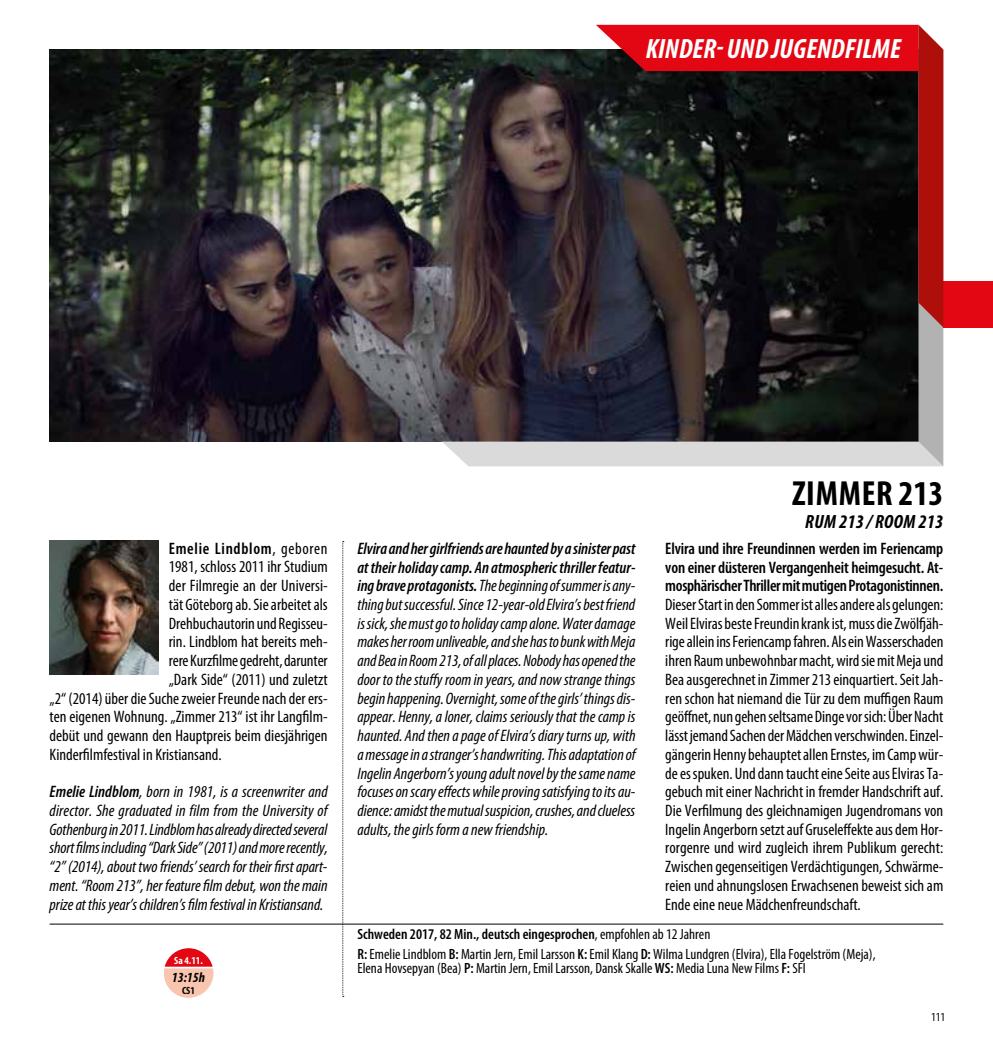
<style>
.page{position:relative;width:993px;height:1042px;background:#fff}
.page>*{position:absolute;margin:0;border:0;box-sizing:border-box;transform-origin:0 0}
.t1{font:700 condensed 35px "Myriad Pro";letter-spacing:.02em;color:#000}
.t2{font:italic 700 condensed 28px "Myriad Pro";color:#fff}
.t3{font:italic 700 condensed 19.25px "Myriad Pro";letter-spacing:.02em;color:#000}
.t4{font:condensed 16.62px/18.7px "Myriad Pro";color:#000;text-align:justify}
.t5{font:italic condensed 16.62px/18.7px "Myriad Pro";letter-spacing:-.005em;color:#000;text-align:justify}
.t6{font:600 condensed 16.62px/18.7px "Myriad Pro";letter-spacing:-.02em;color:#000;text-align:justify}
.t7{font:600 condensed 16.62px "Myriad Pro";letter-spacing:.04em;color:#000}
.t8{font:condensed 14.88px/19.8px "Myriad Pro";color:#000}
.t9{font:italic 700 condensed 14px "Myriad Pro";color:#000}
.t10{font:condensed 12.25px "Myriad Pro";color:#000}
.t11{font:700 condensed 10.5px "Myriad Pro";color:#fff}
.t12{font:700 condensed 10.5px "Myriad Pro";color:#000}
.s1{font-weight:400}
.s2{font-weight:600}
</style>
<div class="page">
<hr style="left:50px;top:924px;width:893px;height:1px;background:#000">
<img style="left:50px;top:50px;width:391px;height:391px">
<svg style="left:342px;top:541px;width:2px;height:456px"></svg>
<img style="left:50px;top:541px;width:109px;height:134px">
<svg style="left:164px;top:948px;width:49px;height:50px"></svg>
<div style="left:943px;top:281px;width:49px;height:46px;background:#e30613"></div>
<svg style="left:441px;top:25px;width:502px;height:441px;background:#442f31"></svg>
<h2 class="t2" style="left:645px;top:32px;width:256px">KINDER- UND JUGENDFILME</h2>
<p class="t7" style="left:169px;top:538px;width:160px">Emelie Lindblom<span class="s1">, geboren</span></p>
<p class="t4" style="left:169px;top:557px;width:160px">1981, schloss 2011 ihr Studium</p>
<p class="t4" style="left:169px;top:576px;width:160px">der Filmregie an der Universi-</p>
<p class="t4" style="left:169px;top:595px;width:160px">tät Göteborg ab. Sie arbeitet als</p>
<p class="t4" style="left:169px;top:613px;width:160px">Drehbuchautorin und Regisseu-</p>
<p class="t4" style="left:169px;top:632px;width:160px">rin. Lindblom hat bereits meh-</p>
<p class="t4" style="left:169px;top:651px;width:160px">rere Kurzfilme gedreht, darunter</p>
<p class="t4" style="left:169px;top:670px;width:160px">„Dark Side“ (2011) und zuletzt</p>
<p class="t4" style="left:50px;top:688px;width:279px">„2“ (2014) über die Suche zweier Freunde nach der ers-</p>
<p class="t4" style="left:50px;top:707px;width:279px">ten eigenen Wohnung. „Zimmer 213“ ist ihr Langfilm-</p>
<p class="t4" style="left:50px;top:726px;width:279px">debüt und gewann den Hauptpreis beim diesjährigen</p>
<p class="t4" style="left:50px;top:744px;width:173px">Kinderfilmfestival in Kristiansand.</p>
<p class="t5" style="left:50px;top:782px;width:280px"><span class="s2">Emelie Lindblom</span>, born in 1981, is a screenwriter and director. She graduated in film from the University of Gothenburg in 2011. Lindblom has already directed several short films including “Dark Side” (2011) and more recently, “2” (2014), about two friends’ search for their first apart&shy;ment. “Room 213”, her feature film debut, won the main prize at this year’s children’s film festival in Kristiansand.</p>
<p class="t11" style="left:174px;top:954px;width:30px">Sa 4.11.</p>
<p class="t9" style="left:172px;top:968px;width:35px">13:15h</p>
<p class="t12" style="left:182px;top:983px;width:14px">CS1</p>
<p class="t5" style="left:357px;top:539px;width:279px"><span class="s2">Elvira and her girlfriends are haunted by a sinister past at their holiday camp. An atmospheric thriller featur&shy;ing brave protagonists.</span> The beginning of summer is any&shy;thing but successful. Since 12-year-old Elvira’s best friend is sick, she must go to holiday camp alone. Water damage makes her room unliveable, and she has to bunk with Meja and Bea in Room 213, of all places. Nobody has opened the door to the stuffy room in years, and now strange things begin happening. Overnight, some of the girls’ things dis&shy;appear. Henny, a loner, claims seriously that the camp is haunted. And then a page of Elvira’s diary turns up, with a message in a stranger’s handwriting. This adaptation of Ingelin Angerborn’s young adult novel by the same name focuses on scary effects while proving satisfying to its au&shy;dience: amidst the mutual suspicion, crushes, and clueless adults, the girls form a new friendship.</p>
<h1 class="t1" style="left:791px;top:472px;width:153px">ZIMMER 213</h1>
<p class="t3" style="left:805px;top:510px;width:139px">RUM 213 / ROOM 213</p>
<p class="t6" style="left:665px;top:539px;width:279px">Elvira und ihre Freundinnen werden im Feriencamp von einer düsteren Vergangenheit heimgesucht. At&shy;mosphärischer Thriller mit mutigen Protagonistinnen.</p>
<p class="t4" style="left:665px;top:595px;width:280px">Dieser Start in den Sommer ist alles andere als gelungen:<br>Weil Elviras beste Freundin krank ist, muss die Zwölfjäh&shy;rige allein ins Feriencamp fahren. Als ein Wasserschaden ihren Raum unbewohnbar macht, wird sie mit Meja und Bea ausgerechnet in Zimmer 213 einquartiert. Seit Jah&shy;ren schon hat niemand die Tür zu dem muffigen Raum geöffnet, nun gehen seltsame Dinge vor sich: Über Nacht lässt jemand Sachen der Mädchen verschwinden. Einzel&shy;gängerin Henny behauptet allen Ernstes, im Camp wür&shy;de es spuken. Und dann taucht eine Seite aus Elviras Ta&shy;gebuch mit einer Nachricht in fremder Handschrift auf.<br>Die Verfilmung des gleichnamigen Jugendromans von Ingelin Angerborn setzt auf Gruseleffekte aus dem Hor&shy;rorgenre und wird zugleich ihrem Publikum gerecht:<br>Zwischen gegenseitigen Verdächtigungen, Schwärme&shy;reien und ahnungslosen Erwachsenen beweist sich am Ende eine neue Mädchenfreundschaft.</p>
<p class="t8" style="left:357px;top:924px;width:519px"><span class="s2">Schweden 2017, 82 Min., deutsch eingesprochen</span>, empfohlen ab 12 Jahren<br><span class="s2">R:</span> Emelie Lindblom <span class="s2">B:</span> Martin Jern, Emil Larsson <span class="s2">K:</span> Emil Klang <span class="s2">D:</span> Wilma Lundgren (Elvira), Ella Fogelström (Meja),</p>
<p class="t8" style="left:357px;top:958px;width:450px">Elena Hovsepyan (Bea) <span class="s2">P:</span> Martin Jern, Emil Larsson, Dansk Skalle <span class="s2">WS:</span> Media Luna New Films <span class="s2">F:</span> SFI</p>
<p class="t10" style="left:930px;top:1010px;width:16px">111</p>
</div>
